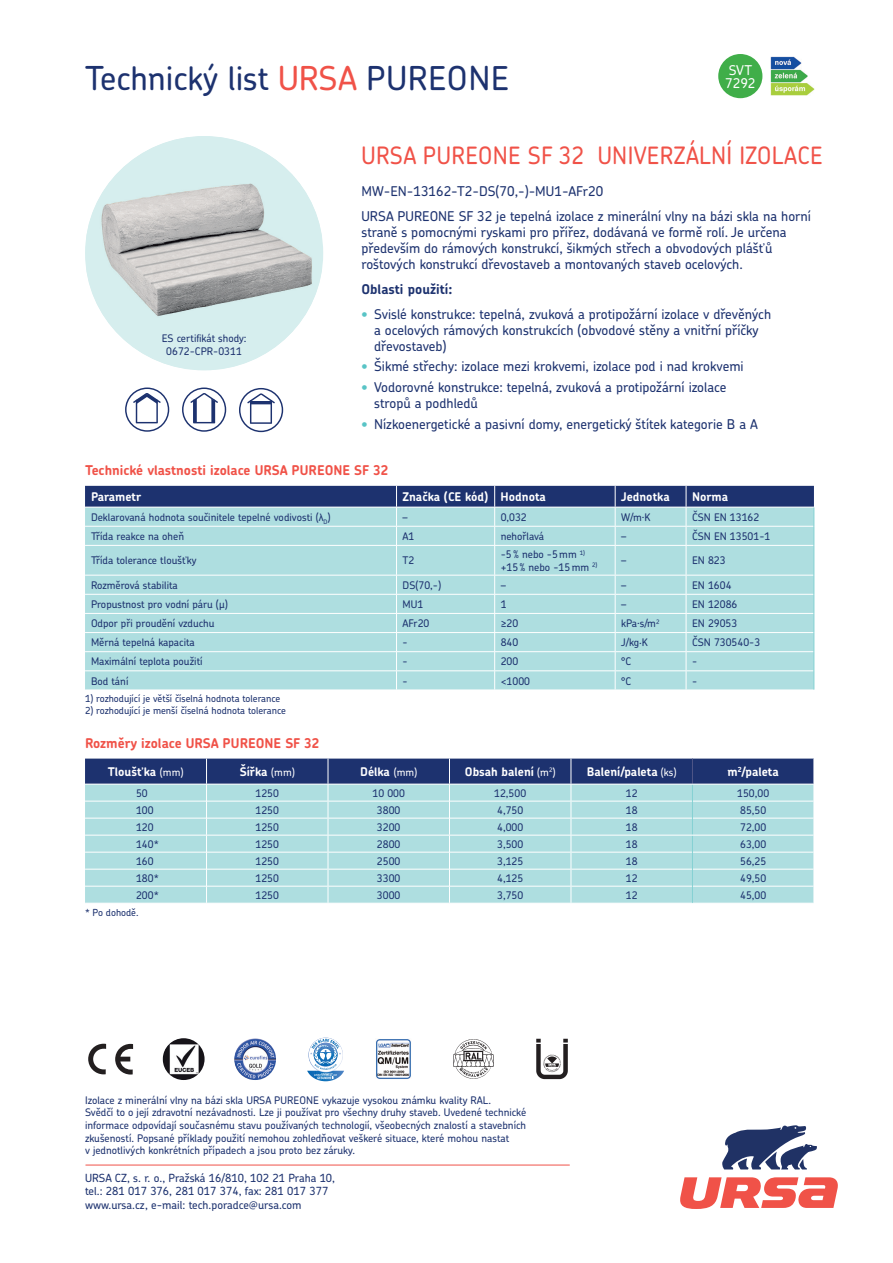
<style>
.page{position:relative;width:893px;height:1263px;background:#fff}
.page>*{position:absolute;margin:0;border:0;box-sizing:border-box;transform-origin:0 0}
.t1{font:500 33px "Chevin Pro";color:#1d326f}
.t2{font:500 24px "Chevin Pro";letter-spacing:.015em;color:#f05248;scale:.94 1}
.t3{font:500 13.5px/16.2px "Chevin Pro";color:#1d326f}
.t4{font:700 13.5px "Chevin Pro";color:#f05248}
.t5{font:700 13.5px "Chevin Pro";color:#1d326f}
.t6{font:500 13.5px/13.5px "Chevin Pro";color:#fff}
.t7{font:700 12px "Chevin Pro";color:#fff}
.t8{font:500 11.25px/13.5px "Chevin Pro";color:#1d326f}
.t9{font:500 10.5px/12.6px "Chevin Pro";color:#1d326f}
.t10{font:500 9.75px "Chevin Pro";color:#1d326f}
.s1{color:#f05248}
.s2{color:#59c4c6}
.s3{font-weight:500;font-size:10.5px}
</style>
<div class="page">
<svg style="left:85px;top:758px;width:729px;height:145px;background:#98c1cd"></svg>
<hr style="left:85px;top:784px;width:729px;height:1px;background:#fff">
<hr style="left:85px;top:835px;width:729px;height:1px;background:#fff">
<svg style="left:85px;top:486px;width:730px;height:204px;background:#a3ced6"></svg>
<img style="left:87px;top:136px;width:235px;height:234px;border-radius:50%">
<svg style="left:722px;top:1125px;width:95px;height:44px"></svg>
<svg style="left:680px;top:1177px;width:158px;height:32px"></svg>
<svg style="left:125px;top:387px;width:44px;height:45px"></svg>
<svg style="left:182px;top:387px;width:44px;height:45px"></svg>
<svg style="left:239px;top:388px;width:44px;height:44px"></svg>
<img style="left:770px;top:56px;width:44px;height:40px">
<div style="left:718px;top:54px;width:44px;height:44px;background:#40ae49;border-radius:50%"></div>
<hr style="left:86px;top:1165px;width:483px;height:1px;background:#f05248">
<img style="left:453px;top:1040px;width:41px;height:38px">
<svg style="left:88px;top:1044px;width:18px;height:30px"></svg>
<svg style="left:115px;top:1044px;width:18px;height:30px"></svg>
<img style="left:163px;top:1038px;width:42px;height:42px;border-radius:50%">
<img style="left:234px;top:1038px;width:42px;height:42px;border-radius:50%">
<img style="left:536px;top:1039px;width:32px;height:41px">
<img style="left:376px;top:1039px;width:35px;height:40px">
<svg style="left:307px;top:1037px;width:37px;height:44px"></svg>
<h1 class="t1" style="left:85px;top:66px;width:426px">Technický list <span class="s1">URSA</span> PUREONE</h1>
<p class="t6" style="left:725px;top:64px;width:32px">SVT<br>7292</p>
<p class="t9" style="left:162px;top:333px;width:86px;text-align:center">ES certifikát shody:<br>0672-CPR-0311</p>
<h2 class="t2" style="left:362px;top:146px;width:492px">URSA PUREONE SF 32 UNIVERZÁLNÍ IZOLACE</h2>
<p class="t3" style="left:361px;top:180px;width:451px;line-height:24.8px">MW-EN-13162-T2-DS(70,-)-MU1-AFr20<br>URSA PUREONE SF 32 je tepelná izolace z minerální vlny na bázi skla na horní</p>
<p class="t3" style="left:361px;top:225px;width:427px">straně s pomocnými ryskami pro přířez, dodávaná ve formě rolí. Je určena především do rámových konstrukcí, šikmých střech a obvodových plášťů roštových konstrukcí dřevostaveb a montovaných staveb ocelových.</p>
<p class="t5" style="left:361px;top:284px;width:93px">Oblasti použití:</p>
<p class="t3" style="left:374px;top:307px;width:398px;text-indent:-13px"><span class="s2">•</span> Svislé konstrukce: tepelná, zvuková a protipožární izolace v dřevěných a ocelových rámových konstrukcích (obvodové stěny a vnitřní příčky dřevostaveb)</p>
<p class="t3" style="left:361px;top:360px;width:384px"><span class="s2">•</span> Šikmé střechy: izolace mezi krokvemi, izolace pod i nad krokvemi</p>
<p class="t3" style="left:374px;top:380px;width:354px;text-indent:-13px"><span class="s2">•</span> Vodorovné konstrukce: tepelná, zvuková a protipožární izolace stropů a podhledů</p>
<p class="t3" style="left:361px;top:417px;width:398px"><span class="s2">•</span> Nízkoenergetické a pasivní domy, energetický štítek kategorie B a A</p>
<p class="t4" style="left:85px;top:465px;width:305px">Technické vlastnosti izolace URSA PUREONE SF 32</p>
<p class="t7" style="left:91px;top:492px;width:52px">Parametr</p>
<p class="t7" style="left:402px;top:492px;width:145px">Značka (CE kód) Hodnota</p>
<p class="t7" style="left:621px;top:492px;width:50px">Jednotka</p>
<p class="t7" style="left:692px;top:492px;width:38px">Norma</p>
<p class="t9" style="left:91px;top:512px;width:241px">Deklarovaná hodnota součinitele tepelné vodivosti (λ<sub>D</sub>)</p>
<p class="t9" style="left:402px;top:512px;width:7px">–</p>
<p class="t9" style="left:501px;top:512px;width:28px">0,032</p>
<p class="t9" style="left:621px;top:512px;width:31px">W/m.K</p>
<p class="t9" style="left:692px;top:512px;width:69px">ČSN EN 13162</p>
<p class="t9" style="left:91px;top:531px;width:95px">Třída reakce na oheň</p>
<p class="t9" style="left:402px;top:531px;width:13px">A1</p>
<p class="t9" style="left:501px;top:531px;width:45px">nehořlavá</p>
<p class="t9" style="left:621px;top:531px;width:7px">–</p>
<p class="t9" style="left:692px;top:531px;width:80px">ČSN EN 13501-1</p>
<p class="t9" style="left:91px;top:555px;width:107px">Třída tolerance tloušťky</p>
<p class="t9" style="left:402px;top:555px;width:13px">T2</p>
<p class="t9" style="left:501px;top:549px;width:98px">-5 % nebo -5 mm <sup>1) </sup>+15 % nebo -15 mm <sup>2)</sup></p>
<p class="t9" style="left:621px;top:555px;width:7px">–</p>
<p class="t9" style="left:692px;top:555px;width:35px">EN 823</p>
<p class="t9" style="left:91px;top:580px;width:88px">Rozměrová stabilita</p>
<p class="t9" style="left:403px;top:580px;width:40px">DS(70,-)</p>
<p class="t9" style="left:501px;top:580px;width:7px">–</p>
<p class="t9" style="left:621px;top:580px;width:7px">–</p>
<p class="t9" style="left:692px;top:580px;width:41px">EN 1604</p>
<p class="t9" style="left:91px;top:599px;width:138px">Propustnost pro vodní páru (μ)</p>
<p class="t9" style="left:403px;top:599px;width:22px">MU1</p>
<p class="t9" style="left:501px;top:599px;width:7px">1</p>
<p class="t9" style="left:621px;top:599px;width:7px">–</p>
<p class="t9" style="left:692px;top:599px;width:47px">EN 12086</p>
<p class="t9" style="left:91px;top:618px;width:125px">Odpor při proudění vzduchu</p>
<p class="t9" style="left:402px;top:618px;width:28px">AFr20</p>
<p class="t9" style="left:501px;top:618px;width:19px">≥20</p>
<p class="t9" style="left:621px;top:618px;width:40px">kPa.s/m<sup>2</sup></p>
<p class="t9" style="left:692px;top:618px;width:47px">EN 29053</p>
<p class="t9" style="left:91px;top:637px;width:105px">Měrná tepelná kapacita</p>
<p class="t9" style="left:403px;top:637px;width:7px">-</p>
<p class="t9" style="left:501px;top:637px;width:19px">840</p>
<p class="t9" style="left:621px;top:637px;width:28px">J/kg.K</p>
<p class="t9" style="left:692px;top:637px;width:70px">ČSN 730540-3</p>
<p class="t9" style="left:91px;top:656px;width:113px">Maximální teplota použití</p>
<p class="t9" style="left:403px;top:656px;width:7px">-</p>
<p class="t9" style="left:501px;top:656px;width:19px">200</p>
<p class="t9" style="left:621px;top:656px;width:12px">°C</p>
<p class="t9" style="left:692px;top:656px;width:7px">-</p>
<p class="t9" style="left:91px;top:675px;width:39px">Bod tání</p>
<p class="t9" style="left:403px;top:675px;width:7px">-</p>
<p class="t9" style="left:501px;top:675px;width:31px">&lt;1000</p>
<p class="t9" style="left:621px;top:675px;width:12px">°C</p>
<p class="t9" style="left:692px;top:675px;width:7px">-</p>
<p class="t10" style="left:85px;top:695px;width:197px">1) rozhodující je větší číselná hodnota tolerance</p>
<p class="t10" style="left:85px;top:706px;width:202px">2) rozhodující je menší číselná hodnota tolerance</p>
<p class="t4" style="left:85px;top:738px;width:236px">Rozměry izolace URSA PUREONE SF 32</p>
<p class="t7" style="left:108px;top:767px;width:77px">Tloušťka <span class="s3">(mm)</span></p>
<p class="t7" style="left:240px;top:767px;width:57px">Šířka <span class="s3">(mm)</span></p>
<p class="t7" style="left:360px;top:767px;width:59px">Délka <span class="s3">(mm)</span></p>
<p class="t7" style="left:465px;top:767px;width:92px">Obsah balení <span class="s3">(m</span><sup>2</sup><span class="s3">)</span></p>
<p class="t7" style="left:587px;top:767px;width:91px">Balení/paleta <span class="s3">(ks)</span></p>
<p class="t7" style="left:727px;top:767px;width:53px">m<sup>2</sup>/paleta</p>
<p class="t9" style="left:136px;top:788px;width:13px">50</p>
<p class="t9" style="left:255px;top:788px;width:25px">1250</p>
<p class="t9" style="left:372px;top:788px;width:34px">10 000</p>
<p class="t9" style="left:494px;top:788px;width:34px">12,500</p>
<p class="t9" style="left:626px;top:788px;width:13px">12</p>
<p class="t9" style="left:737px;top:788px;width:34px">150,00</p>
<p class="t9" style="left:136px;top:805px;width:19px">100</p>
<p class="t9" style="left:255px;top:805px;width:25px">1250</p>
<p class="t9" style="left:377px;top:805px;width:25px">3800</p>
<p class="t9" style="left:497px;top:805px;width:28px">4,750</p>
<p class="t9" style="left:626px;top:805px;width:13px">18</p>
<p class="t9" style="left:740px;top:805px;width:28px">85,50</p>
<p class="t9" style="left:136px;top:822px;width:19px">120</p>
<p class="t9" style="left:255px;top:822px;width:25px">1250</p>
<p class="t9" style="left:377px;top:822px;width:25px">3200</p>
<p class="t9" style="left:497px;top:822px;width:28px">4,000</p>
<p class="t9" style="left:626px;top:822px;width:13px">18</p>
<p class="t9" style="left:740px;top:822px;width:28px">72,00</p>
<p class="t9" style="left:136px;top:839px;width:24px">140*</p>
<p class="t9" style="left:255px;top:839px;width:25px">1250</p>
<p class="t9" style="left:377px;top:839px;width:25px">2800</p>
<p class="t9" style="left:497px;top:839px;width:28px">3,500</p>
<p class="t9" style="left:626px;top:839px;width:13px">18</p>
<p class="t9" style="left:740px;top:839px;width:28px">63,00</p>
<p class="t9" style="left:136px;top:856px;width:19px">160</p>
<p class="t9" style="left:255px;top:856px;width:25px">1250</p>
<p class="t9" style="left:377px;top:856px;width:25px">2500</p>
<p class="t9" style="left:497px;top:856px;width:28px">3,125</p>
<p class="t9" style="left:626px;top:856px;width:13px">18</p>
<p class="t9" style="left:740px;top:856px;width:28px">56,25</p>
<p class="t9" style="left:136px;top:873px;width:24px">180*</p>
<p class="t9" style="left:255px;top:873px;width:25px">1250</p>
<p class="t9" style="left:377px;top:873px;width:25px">3300</p>
<p class="t9" style="left:497px;top:873px;width:28px">4,125</p>
<p class="t9" style="left:626px;top:873px;width:13px">12</p>
<p class="t9" style="left:740px;top:873px;width:28px">49,50</p>
<p class="t9" style="left:136px;top:890px;width:24px">200*</p>
<p class="t9" style="left:255px;top:890px;width:25px">1250</p>
<p class="t9" style="left:377px;top:890px;width:25px">3000</p>
<p class="t9" style="left:497px;top:890px;width:28px">3,750</p>
<p class="t9" style="left:626px;top:890px;width:13px">12</p>
<p class="t9" style="left:740px;top:890px;width:28px">45,00</p>
<p class="t10" style="left:85px;top:909px;width:55px">* Po dohodě.</p>
<p class="t9" style="left:85px;top:1094px;width:443px">Izolace z minerální vlny na bázi skla URSA PUREONE vykazuje vysokou známku kvality RAL.<br>Svědčí to o její zdravotní nezávadnosti. Lze ji používat pro všechny druhy staveb. Uvedené technické informace odpovídají současnému stavu používaných technologií, všeobecných znalostí a stavebních zkušeností. Popsané příklady použití nemohou zohledňovat veškeré situace, které mohou nastat<br>v jednotlivých konkrétních případech a jsou proto bez záruky.</p>
<p class="t8" style="left:85px;top:1172px;width:252px">URSA CZ, s. r. o., Pražská 16/810, 102 21 Praha 10, tel.: 281 017 376, 281 017 374, fax: 281 017 377 www.ursa.cz, e-mail: tech.poradce@ursa.com</p>
</div>
